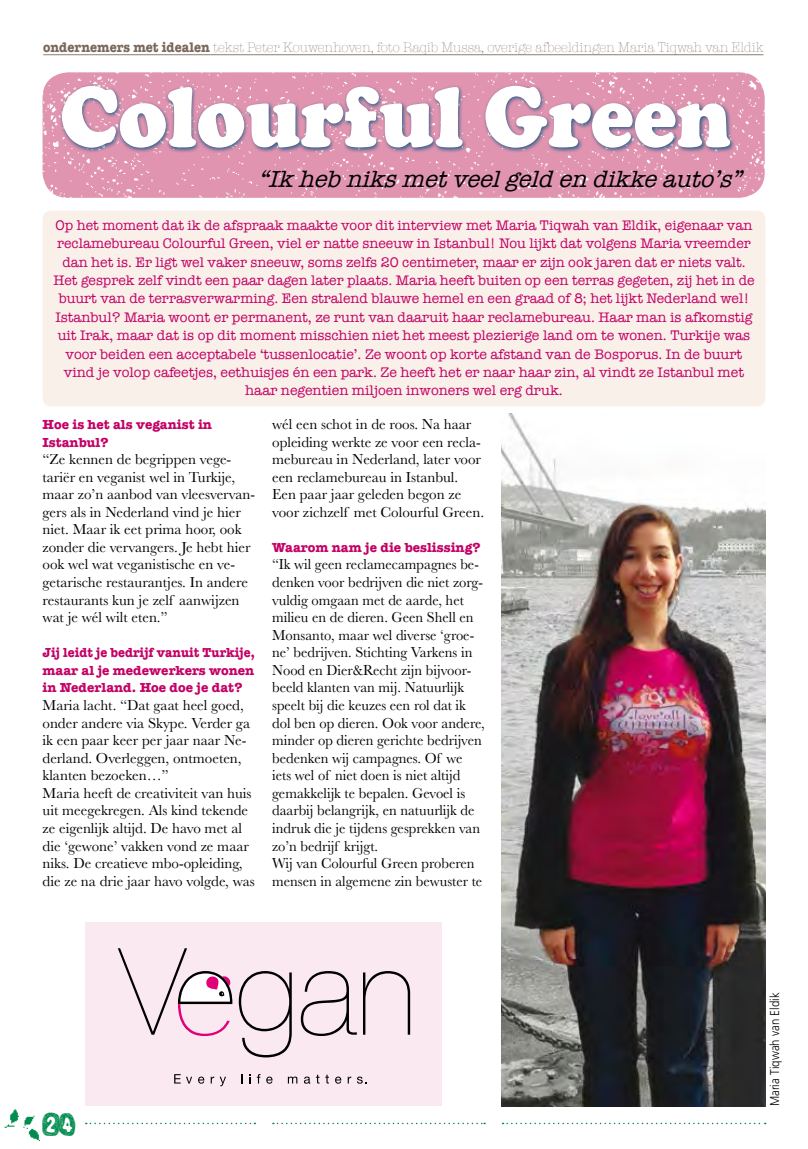
<style>
.page{position:relative;width:808px;height:1149px;background:#fff}
.page>*{position:absolute;margin:0;border:0;box-sizing:border-box;transform-origin:0 0}
.t1{font:700 89.1px "Cooper Black D";color:#fff;scale:.91 1}
.t2{font:33px "Truffle Shuffle";color:#008d4f}
.t3{font:italic 24px "American Typewriter";color:#000}
.t4{font:15px/17.5px "Baskerville";color:#000}
.t5{font:14.25px/18.3px "American Typewriter";color:#c30065;text-align:center}
.t6{font:300 14.25px "American Typewriter";color:#8e7d71;scale:.91 1}
.t7{font:700 13.5px/17.5px "American Typewriter";color:#c30065;text-align:justify;scale:.94 1}
.t8{font:700 13.5px/17.5px "American Typewriter";color:#c30065}
.t9{font:300 12.75px "Frutiger LT Std";color:#000;scale:.9 1}
.s1{font-weight:700;color:#7a675a}
</style>
<div class="page">
<svg style="left:86px;top:1122px;width:169px;height:1px"></svg>
<svg style="left:502px;top:1122px;width:264px;height:1px"></svg>
<svg style="left:273px;top:1122px;width:212px;height:1px"></svg>
<hr style="left:43px;top:54px;width:720px;height:1px;background:#8e7d71">
<img style="left:43px;top:72px;width:722px;height:126px">
<div style="left:61px;top:83px;width:675px;height:70px;background:#00507d;opacity:.75"></div>
<div style="left:43px;top:210px;width:722px;height:196px;background:#f9f0e9;border-radius:9px"></div>
<img style="left:502px;top:413px;width:263px;height:693px">
<div style="left:85px;top:922px;width:357px;height:184px;background:#fbe9f1"></div>
<svg style="left:239px;top:971px;width:53px;height:86px"></svg>
<svg style="left:301px;top:971px;width:56px;height:64px"></svg>
<svg style="left:363px;top:971px;width:47px;height:63px"></svg>
<svg style="left:174px;top:1074px;width:18px;height:9px"></svg>
<svg style="left:198px;top:1076px;width:6px;height:7px"></svg>
<svg style="left:220px;top:1076px;width:6px;height:9px"></svg>
<svg style="left:257px;top:1074px;width:16px;height:9px"></svg>
<svg style="left:288px;top:1076px;width:9px;height:7px"></svg>
<svg style="left:304px;top:1076px;width:6px;height:7px"></svg>
<svg style="left:316px;top:1074px;width:3px;height:9px"></svg>
<svg style="left:325px;top:1074px;width:4px;height:9px"></svg>
<svg style="left:335px;top:1076px;width:6px;height:7px"></svg>
<svg style="left:357px;top:1076px;width:10px;height:7px"></svg>
<svg style="left:118px;top:948px;width:114px;height:87px"></svg>
<img style="left:4px;top:1109px;width:35px;height:30px">
<p class="t6" style="left:43px;top:37px;width:793px"><span class="s1">ondernemers met idealen</span> tekst Peter Kouwenhoven, foto Raqib Mussa, overige afbeeldingen Maria Tiqwah van Eldik</p>
<h1 class="t1" style="left:60px;top:65px;width:739px">Colourful Green</h1>
<h3 class="t3" style="left:258px;top:161px;width:495px">“Ikhebniksmetveelgeldendikkeauto’s”</h3>
<p class="t5" style="left:53px;top:215px;width:703px">Op het moment dat ik de afspraak maakte voor dit interview met Maria Tiqwah van Eldik, eigenaar van reclamebureau Colourful Green, viel er natte sneeuw in Istanbul! Nou lijkt dat volgens Maria vreemder dan het is. Er ligt wel vaker sneeuw, soms zelfs 20 centimeter, maar er zijn ook jaren dat er niets valt.<br>Het gesprek zelf vindt een paar dagen later plaats. Maria heeft buiten op een terras gegeten, zij het in de buurt van de terrasverwarming. Een stralend blauwe hemel en een graad of 8; het lijkt Nederland wel!<br>Istanbul? Maria woont er permanent, ze runt van daaruit haar reclamebureau. Haar man is afkomstig uit Irak, maar dat is op dit moment misschien niet het meest plezierige land om te wonen. Turkije was voor beiden een acceptabele ‘tussenlocatie’. Ze woont op korte afstand van de Bosporus. In de buurt vind je volop cafeetjes, eethuisjes én een park. Ze heeft het er naar haar zin, al vindt ze Istanbul met haar negentien miljoen inwoners wel erg druk.</p>
<p class="t8" style="left:43px;top:415px;width:171px">Hoe is het als veganist in<br>Istanbul?</p>
<p class="t4" style="left:43px;top:450px;width:214px">“Ze kennen de begrippen vege&shy;tariër en veganist wel in Turkije, maar zo’n aanbod van vleesvervan&shy;gers als in Nederland vind je hier niet. Maar ik eet prima hoor, ook zonder die vervangers. Je hebt hier ook wel wat veganistische en ve&shy;getarische restaurantjes. In andere restaurants kun je zelf aanwijzen wat je wél wilt eten.”</p>
<p class="t7" style="left:43px;top:643px;width:227px">Jij leidt je bedrijf vanuit Turkije, maar al je medewerkers wonen in Nederland. Hoe doe je dat?</p>
<p class="t4" style="left:43px;top:696px;width:214px">Maria lacht. “Dat gaat heel goed, onder andere via Skype. Verder ga ik een paar keer per jaar naar Ne&shy;derland. Overleggen, ontmoeten, klanten bezoeken…”<br>Maria heeft de creativiteit van huis uit meegekregen. Als kind tekende ze eigenlijk altijd. De havo met al die ‘gewone’ vakken vond ze maar niks. De creatieve mbo-opleiding, die ze na drie jaar havo volgde, was</p>
<p class="t4" style="left:272px;top:415px;width:213px">wél een schot in de roos. Na haar opleiding werkte ze voor een recla&shy;mebureau in Nederland, later voor een reclamebureau in Istanbul.<br>Een paar jaar geleden begon ze voor zichzelf met Colourful Green.</p>
<p class="t8" style="left:272px;top:538px;width:210px">Waarom nam je die beslissing?</p>
<p class="t4" style="left:272px;top:556px;width:214px">“Ik wil geen reclamecampagnes be&shy;denken voor bedrijven die niet zorg&shy;vuldig omgaan met de aarde, het milieu en de dieren. Geen Shell en Monsanto, maar wel diverse ‘groe&shy;ne’ bedrijven. Stichting Varkens in Nood en Dier&amp;Recht zijn bijvoor&shy;beeld klanten van mij. Natuurlijk speelt bij die keuzes een rol dat ik dol ben op dieren. Ook voor andere, minder op dieren gerichte bedrijven bedenken wij campagnes. Of we iets wel of niet doen is niet altijd gemakkelijk te bepalen. Gevoel is daarbij belangrijk, en natuurlijk de indruk die je tijdens gesprekken van zo’n bedrijf krijgt.<br>Wij van Colourful Green proberen mensen in algemene zin bewuster te</p>
<h2 class="t2" style="left:43px;top:1105px;width:33px">24</h2>
<p class="t9" style="left:768px;top:1106px;width:128px;rotate:-90deg">Maria Tiqwah van Eldik</p>
</div>
